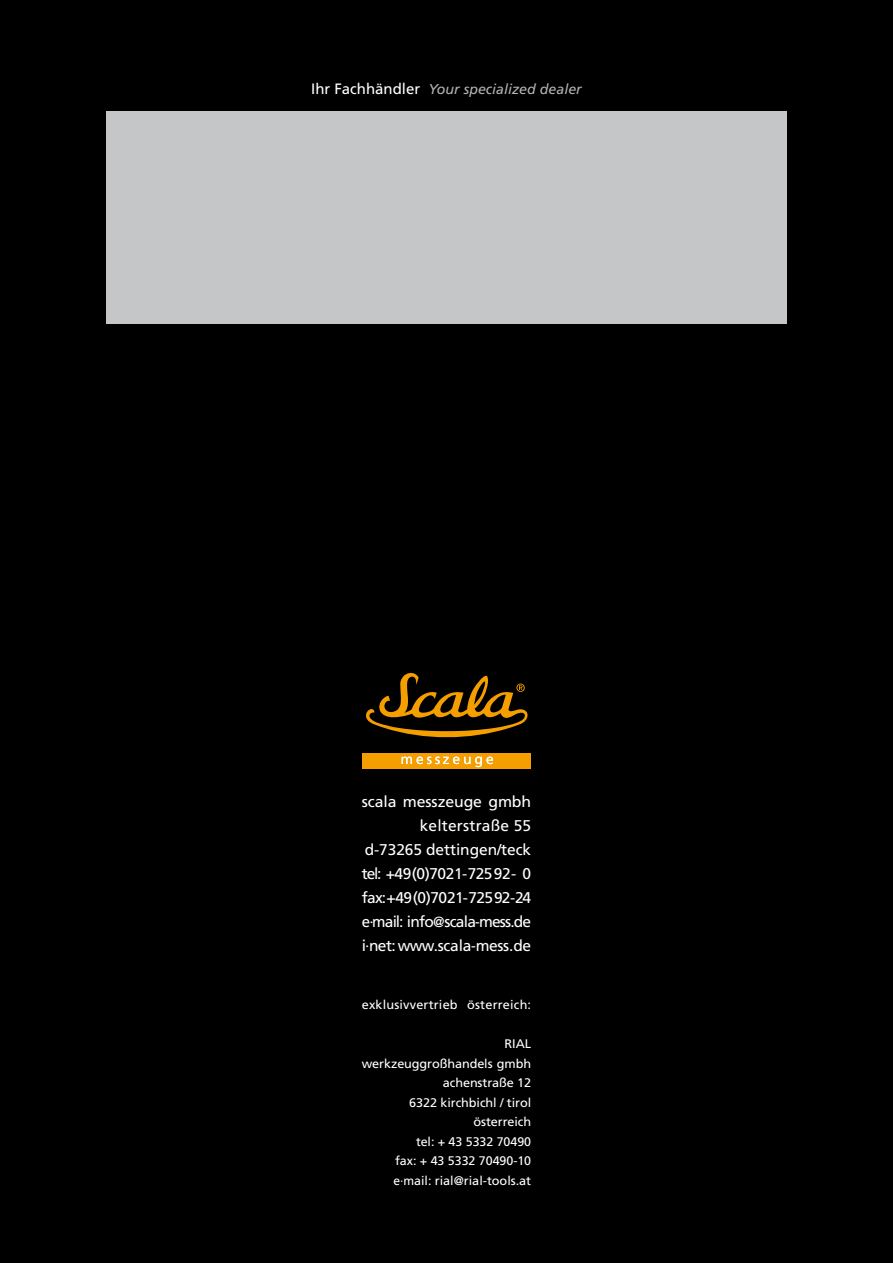
<style>
.page{position:relative;width:893px;height:1263px;background:#000}
.page>*{position:absolute;margin:0;border:0;box-sizing:border-box;transform-origin:0 0}
.t1{font:15.6px/24px "Frutiger";letter-spacing:-.01em;color:#fff;text-align:right}
.t2{font:italic 14.25px "Frutiger";color:#b2b2b3}
.t3{font:12.45px/19.5px "Frutiger";letter-spacing:-.01em;color:#fff;text-align:right}
.t4{font:12.45px "Frutiger";letter-spacing:.015em;color:#fff}
.s1{font-style:normal;font-size:15px;color:#fff}
.s2{font-size:14.7px}
</style>
<div class="page">
<div style="left:363px;top:753px;width:168px;height:15px;background:#f49e00"></div>
<svg style="left:402px;top:757px;width:91px;height:10px"></svg>
<svg style="left:366px;top:672px;width:162px;height:66px"></svg>
<div style="left:106px;top:111px;width:681px;height:213px;background:#c5c6c7"></div>
<p class="t2" style="left:311px;top:80px;width:272px"><span class="s1">Ihr Fachhändler</span> Your specialized dealer</p>
<p class="t1" style="left:362px;top:789px;width:171px">scala messzeuge gmbh kelterstraße 55 d-73265 dettingen/teck tel: +49(0)7021-725 92- 0 fax: +49(0)7021-725 92-24 e·mail: info<span class="s2">@</span>scala-mess.de i·net: www.scala-mess.de</p>
<p class="t4" style="left:362px;top:997px;width:171px">exklusivvertrieb österreich:</p>
<p class="t3" style="left:362px;top:1034px;width:171px">RIAL<br>werkzeuggroßhandels gmbh achenstraße 12<br>6322 kirchbichl / tirol österreich<br>tel: + 43 5332 70490<br>fax: + 43 5332 70490-10 e·mail: rial@rial-tools.at</p>
</div>
